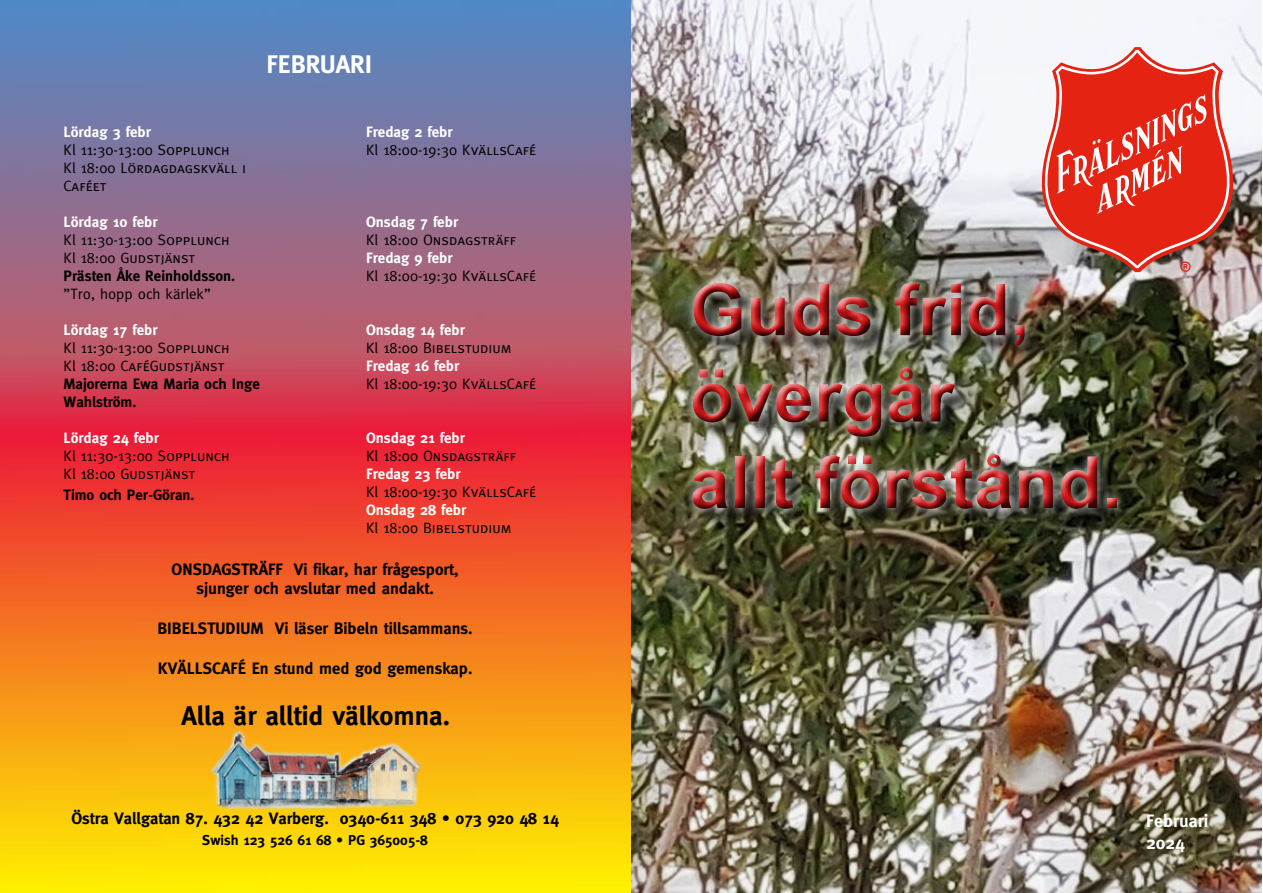
<style>
.page{position:relative;width:1263px;height:893px;background:#fff}
.page>*{position:absolute;margin:0;border:0;box-sizing:border-box;transform-origin:0 0}
.t1{font:700 72px/86.4px "Arial";color:#cd1719}
.t2{font:700 27px "Salvation Meta";color:#000}
.t3{font:700 25.5px "Salvation Meta";color:#fff}
.t4{font:700 18px/21.6px "Salvation Meta";color:#fff}
.t5{font:700 16.5px/19.8px "Salvation Meta";color:#000;text-align:center}
.t6{font:15px/18px "Salvation Meta";color:#000}
.t7{font:15px/18px "Salvation Meta Caps";color:#000}
.t8{font:700 15px/18px "Salvation Meta";color:#fff}
.t9{font:700 15px/18px "Salvation Meta";color:#000}
.t10{font:700 14.25px "Salvation Meta";color:#000}
.s1{font-weight:700;color:#fff}
.s2{font-family:"Salvation Meta Caps"}
.s3{font-family:"Salvation Meta"}
.s4{font-weight:400;color:#000}
.s5{font-family:"Salvation Meta Caps";font-weight:400;color:#000}
</style>
<div class="page">
<img style="left:0;top:0;width:1261px;height:893px">
<img style="left:209px;top:729px;width:213px;height:81px">
<svg style="left:1042px;top:47px;width:191px;height:225px"></svg>
<div style="left:695px;top:285px;width:440px;height:243px;background:#000;opacity:.75"></div>
<div style="left:681px;top:272px;width:444px;height:243px;background:#fff;opacity:.75"></div>
<div style="left:685px;top:277px;width:443px;height:243px;background:#000;opacity:.75"></div>
<h3 class="t3" style="left:267px;top:49px;width:107px">FEBRUARI</h3>
<p class="t6" style="left:64px;top:122px;width:168px"><span class="s1">Lördag 3 febr<br></span>Kl 11:30-13:00 <span class="s2">Sopplunch</span></p>
<p class="t7" style="left:64px;top:158px;width:184px"><span class="s3">Kl 18:00</span> Lördagdagskväll i<br>Caféet</p>
<p class="t6" style="left:64px;top:212px;width:168px"><span class="s1">Lördag 10 febr<br></span>Kl 11:30-13:00 <span class="s2">Sopplunch</span></p>
<p class="t7" style="left:64px;top:248px;width:133px"><span class="s3">Kl 18:00</span> Gudstjänst</p>
<p class="t9" style="left:64px;top:266px;width:173px">Prästen Åke Reinholdsson.</p>
<p class="t6" style="left:64px;top:284px;width:149px">”Tro, hopp och kärlek”</p>
<p class="t6" style="left:64px;top:320px;width:168px"><span class="s1">Lördag 17 febr<br></span>Kl 11:30-13:00 <span class="s2">Sopplunch</span></p>
<p class="t7" style="left:64px;top:356px;width:163px"><span class="s3">Kl 18:00</span> CaféGudstjänst</p>
<p class="t9" style="left:64px;top:374px;width:198px">Majorerna Ewa Maria och Inge<br>Wahlström.</p>
<p class="t6" style="left:64px;top:428px;width:168px"><span class="s1">Lördag 24 febr<br></span>Kl 11:30-13:00 <span class="s2">Sopplunch</span></p>
<p class="t7" style="left:64px;top:464px;width:133px"><span class="s3">Kl 18:00</span> Gudstjänst</p>
<p class="t9" style="left:64px;top:486px;width:132px">Timo och Per-Göran.</p>
<p class="t6" style="left:366px;top:122px;width:172px"><span class="s1">Fredag 2 febr<br></span>Kl 18:00-19:30 <span class="s2">KvällsCafé</span></p>
<p class="t8" style="left:366px;top:212px;width:94px">Onsdag 7 febr</p>
<p class="t7" style="left:366px;top:230px;width:152px"><span class="s3">Kl 18:00</span> Onsdagsträff</p>
<p class="t6" style="left:366px;top:248px;width:172px"><span class="s1">Fredag 9 febr<br></span>Kl 18:00-19:30 <span class="s2">KvällsCafé</span></p>
<p class="t8" style="left:366px;top:320px;width:100px">Onsdag 14 febr</p>
<p class="t7" style="left:366px;top:338px;width:147px"><span class="s3">Kl 18:00</span> Bibelstudium</p>
<p class="t6" style="left:366px;top:356px;width:172px"><span class="s1">Fredag 16 febr<br></span>Kl 18:00-19:30 <span class="s2">KvällsCafé</span></p>
<p class="t8" style="left:366px;top:428px;width:100px">Onsdag 21 febr</p>
<p class="t7" style="left:366px;top:446px;width:152px"><span class="s3">Kl 18:00</span> Onsdagsträff</p>
<p class="t8" style="left:366px;top:464px;width:172px">Fredag 23 febr<br><span class="s4">Kl 18:00-19:30</span> <span class="s5">KvällsCafé<br></span>Onsdag 28 febr</p>
<p class="t7" style="left:366px;top:518px;width:147px"><span class="s3">Kl 18:00</span> Bibelstudium</p>
<p class="t5" style="left:172px;top:559px;width:289px">ONSDAGSTRÄFF Vi fikar, har frågesport, sjunger och avslutar med andakt.</p>
<p class="t5" style="left:158px;top:618px;width:317px">BIBELSTUDIUM Vi läser Bibeln tillsammans.</p>
<p class="t5" style="left:158px;top:658px;width:316px">KVÄLLSCAFÉ En stund med god gemenskap.</p>
<h2 class="t2" style="left:181px;top:699px;width:270px">Alla är alltid välkomna.</h2>
<p class="t5" style="left:71px;top:808px;width:489px">Östra Vallgatan 87. 432 42 Varberg. 0340-611 348 • 073 920 48 14</p>
<p class="t10" style="left:202px;top:832px;width:227px">Swish 123 526 61 68 • PG 365005-8</p>
<h1 class="t1" style="left:690px;top:267px;width:434px">Guds frid, övergår<br>allt förstånd.</h1>
<p class="t4" style="left:1146px;top:810px;width:64px">Februari<br>2024</p>
</div>
